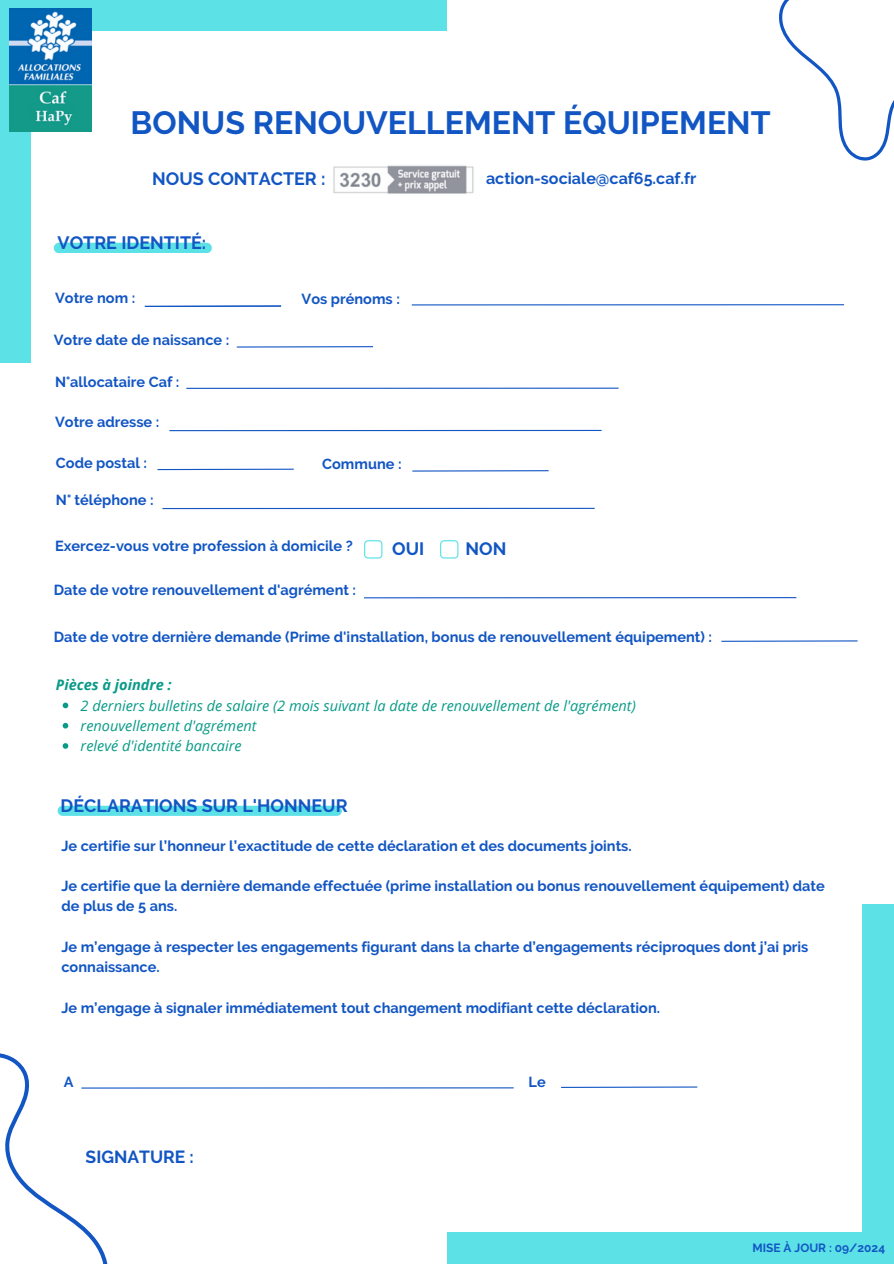
<style>
.page{position:relative;width:894px;height:1264px;background:#fff}
.page>*{position:absolute;margin:0;border:0;box-sizing:border-box;transform-origin:0 0}
.t1{font:700 32.1px "Raleway";color:#1256c4}
.t2{font:700 17.85px "Raleway";color:#1256c4}
.t3{font:700 17.55px "Raleway";color:#1256c4}
.t4{font:700 16.05px "Raleway";color:#1256c4}
.t5{font:700 14.55px/20.2px "Raleway";color:#1256c4}
.t6{font:italic 14.55px "Open Sans";color:#099b88}
.t7{font:italic 700 14.55px "Open Sans";color:#099b88}
.t8{font:700 11.85px "Raleway";color:#1256c4}
</style>
<div class="page">
<div style="left:0;top:0;width:446px;height:363px;background:#5ce1e6"></div>
<div style="left:446px;top:904px;width:447px;height:359px;background:#5ce1e6"></div>
<div style="left:31px;top:31px;width:830px;height:1201px;background:#fff"></div>
<svg style="left:779px;top:0;width:114px;height:161px"></svg>
<svg style="left:0;top:1053px;width:184px;height:210px"></svg>
<div style="left:58px;top:805px;width:284px;height:10px;background:#5ce1e6;border-radius:5px"></div>
<img style="left:9px;top:8px;width:83px;height:124px">
<hr style="left:145px;top:305px;width:136px;height:2px;background:#1256c4">
<div style="left:54px;top:243px;width:158px;height:10px;background:#5ce1e6;border-radius:5px"></div>
<hr style="left:157px;top:468px;width:136px;height:2px;background:#1256c4">
<hr style="left:169px;top:430px;width:432px;height:1px;background:#1256c4">
<hr style="left:412px;top:470px;width:136px;height:1px;background:#1256c4">
<hr style="left:162px;top:508px;width:432px;height:1px;background:#1256c4">
<svg style="left:364px;top:540px;width:18px;height:18px"></svg>
<svg style="left:440px;top:540px;width:18px;height:18px"></svg>
<hr style="left:364px;top:597px;width:432px;height:1px;background:#1256c4">
<hr style="left:81px;top:1087px;width:432px;height:1px;background:#1256c4">
<hr style="left:561px;top:1086px;width:136px;height:1px;background:#1256c4">
<hr style="left:721px;top:640px;width:136px;height:2px;background:#1256c4">
<img style="left:333px;top:165px;width:141px;height:29px">
<hr style="left:411px;top:304px;width:432px;height:1px;background:#1256c4">
<hr style="left:186px;top:387px;width:432px;height:2px;background:#1256c4">
<hr style="left:237px;top:346px;width:136px;height:1px;background:#1256c4">
<svg style="left:63px;top:702px;width:5px;height:6px"></svg>
<svg style="left:63px;top:723px;width:5px;height:5px"></svg>
<svg style="left:63px;top:743px;width:5px;height:5px"></svg>
<p class="t1" style="left:131px;top:104px;width:641px">BONUS RENOUVELLEMENT ÉQUIPEMENT</p>
<h3 class="t2" style="left:152px;top:168px;width:175px">NOUS CONTACTER :</h3>
<p class="t4" style="left:486px;top:169px;width:212px">action-sociale@caf65.caf.fr</p>
<h3 class="t2" style="left:58px;top:232px;width:150px">VOTRE IDENTITÉ:</h3>
<h2 class="t5" style="left:55px;top:288px;width:82px">Votre nom :</h2>
<h2 class="t5" style="left:301px;top:289px;width:100px">Vos prénoms :</h2>
<h3 class="t5" style="left:54px;top:330px;width:177px">Votre date de naissance :</h3>
<h3 class="t5" style="left:55px;top:372px;width:126px">N°allocataire Caf :</h3>
<h2 class="t5" style="left:55px;top:412px;width:106px">Votre adresse :</h2>
<h2 class="t5" style="left:56px;top:452px;width:93px">Code postal :</h2>
<p class="t5" style="left:56px;top:489px;width:99px">N° téléphone :</p>
<h3 class="t5" style="left:322px;top:454px;width:81px">Commune :</h3>
<p class="t5" style="left:55px;top:535px;width:299px">Exercez-vous votre profession à domicile ?</p>
<h3 class="t2" style="left:392px;top:538px;width:34px">OUI</h3>
<h3 class="t2" style="left:465px;top:537px;width:42px">NON</h3>
<h3 class="t5" style="left:54px;top:579px;width:304px">Date de votre renouvellement d'agrément :</h3>
<p class="t5" style="left:54px;top:626px;width:659px">Date de votre dernière demande (Prime d'installation, bonus de renouvellement équipement) :</p>
<h3 class="t7" style="left:56px;top:674px;width:117px">Pièces à joindre :</h3>
<h3 class="t6" style="left:81px;top:695px;width:556px">2 derniers bulletins de salaire (2 mois suivant la date de renouvellement de l'agrément)</h3>
<p class="t6" style="left:81px;top:715px;width:177px">renouvellement d'agrément</p>
<h1 class="t6" style="left:81px;top:735px;width:163px">relevé d'identité bancaire</h1>
<p class="t2" style="left:61px;top:795px;width:288px">DÉCLARATIONS SUR L'HONNEUR</p>
<h3 class="t5" style="left:61px;top:835px;width:571px">Je certifie sur l’honneur l’exactitude de cette déclaration et des documents joints.</h3>
<h3 class="t5" style="left:61px;top:875px;width:764px">Je certifie que la dernière demande effectuée (prime installation ou bonus renouvellement équipement) date de plus de 5 ans.</h3>
<h3 class="t5" style="left:61px;top:936px;width:748px">Je m’engage à respecter les engagements figurant dans la charte d’engagements réciproques dont j’ai pris connaissance.</h3>
<h3 class="t5" style="left:61px;top:997px;width:600px">Je m’engage à signaler immédiatement tout changement modifiant cette déclaration.</h3>
<p class="t5" style="left:64px;top:1071px;width:11px">A</p>
<p class="t5" style="left:528px;top:1071px;width:19px">Le</p>
<h3 class="t3" style="left:86px;top:1146px;width:110px">SIGNATURE :</h3>
<h3 class="t8" style="left:752px;top:1240px;width:134px">MISE À JOUR : 09/2024</h3>
</div>
